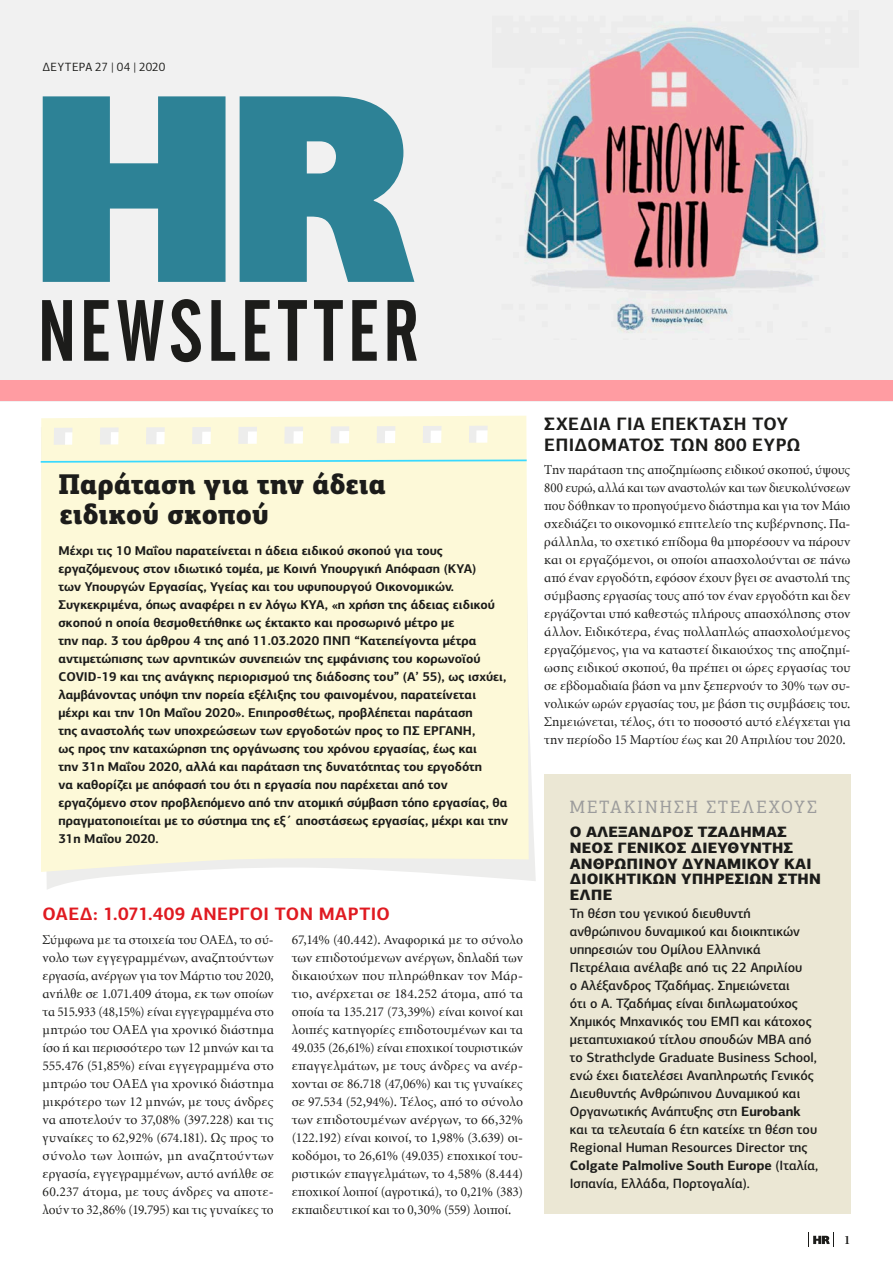
<style>
.page{position:relative;width:893px;height:1263px;background:#fff}
.page>*{position:absolute;margin:0;border:0;box-sizing:border-box;transform-origin:0 0}
.t1{font:85.95px "CF Blast Gothic Medi";letter-spacing:.055em;color:#1c1c1a}
.BIG_first_Title{font:900 28.5px/30px "PF Centro Slab Press";letter-spacing:.005em;color:#1c1c1a}
.TITLE_CAPS{font:700 18px/21px "PF Centro Sans Pro";letter-spacing:.02em;color:#1c1c1a}
.TITLE_CAPS-2{font:700 18px "PF Centro Sans Pro";letter-spacing:.02em;color:#e01a21}
.t2{font:18px "PF Centro Slab Press";letter-spacing:.115em;color:#9c9c9c}
.t3{font:900 15px/15.8px "PF Centro Sans Pro";letter-spacing:.01em;color:#1c1c1a}
.Main_no_box{font:13.5px/18px "Minion Greek";color:#1c1c1a;text-align:justify}
.ΜΑΙΝ_ΙΝ_ΒΟΧ{font:500 13.5px/18px "PF Centro Sans Pro";color:#1c1c1a}
.ΜΑΙΝ_ΙΝ_ΒΟΧ-2{font:700 12.75px/18px "PF Centro Sans Pro";color:#1c1c1a}
.t4{font:700 12.75px "Minion Greek";color:#1c1c1a}
.t5{font:12px "PF Centro Sans Pro";letter-spacing:.025em;color:#1c1c1a}
.s1{font-weight:700}
</style>
<div class="page">
<div style="left:0;top:0;width:893px;height:401px;background:#f1f1f1"></div>
<svg style="left:813px;top:1233px;width:21px;height:14px"></svg>
<svg style="left:47px;top:778px;width:489px;height:111px"></svg>
<div style="left:40px;top:415px;width:491px;height:459px;background:#fdf9d8"></div>
<svg style="left:41px;top:457px;width:486px;height:8px;background:#d2f1e0"></svg>
<div style="left:544px;top:774px;width:306px;height:440px;background:#ebe7d4"></div>
<svg style="left:240px;top:96px;width:174px;height:186px"></svg>
<svg style="left:43px;top:96px;width:183px;height:186px"></svg>
<img style="left:525px;top:22px;width:299px;height:311px">
<div style="left:0;top:380px;width:893px;height:21px;background:#ff9ca2"></div>
<p class="t5" style="left:43px;top:59px;width:124px">ΔΕΥΤΕΡΑ 27 | 04 | 2020</p>
<p class="t1" style="left:37px;top:288px;width:383px">NEWSLETTER</p>
<p class="BIG_first_Title" style="left:58px;top:469px;width:329px">Παράταση για την άδεια ειδικού σκοπού</p>
<p class="ΜΑΙΝ_ΙΝ_ΒΟΧ-2" style="left:58px;top:541px;width:451px">Μέχρι τις 10 Μαΐου παρατείνεται η άδεια ειδικού σκοπού για τους εργαζόμενους στον ιδιωτικό τομέα, με Κοινή Υπουργική Απόφαση (ΚΥΑ)<br>των Υπουργών Εργασίας, Υγείας και του υφυπουργού Οικονομικών.<br>Συγκεκριμένα, όπως αναφέρει η εν λόγω ΚΥΑ, «η χρήση της άδειας ειδικού σκοπού η οποία θεσμοθετήθηκε ως έκτακτο και προσωρινό μέτρο με<br>την παρ. 3 του άρθρου 4 της από 11.03.2020 ΠΝΠ “Κατεπείγοντα μέτρα αντιμετώπισης των αρνητικών συνεπειών της εμφάνισης του κορωνοϊού COVID-19 και της ανάγκης περιορισμού της διάδοσης του” (Α’ 55), ως ισχύει, λαμβάνοντας υπόψη την πορεία εξέλιξης του φαινομένου, παρατείνεται μέχρι και την 10η Μαΐου 2020». Επιπροσθέτως, προβλέπεται παράταση<br>της αναστολής των υποχρεώσεων των εργοδοτών προς το ΠΣ ΕΡΓΑΝΗ,<br>ως προς την καταχώρηση της οργάνωσης του χρόνου εργασίας, έως και<br>την 31η Μαΐου 2020, αλλά και παράταση της δυνατότητας του εργοδότη<br>να καθορίζει με απόφασή του ότι η εργασία που παρέχεται από τον εργαζόμενο στον προβλεπόμενο από την ατομική σύμβαση τόπο εργασίας, θα πραγματοποιείται με το σύστημα της εξ΄ αποστάσεως εργασίας, μέχρι και την 31η Μαΐου 2020.</p>
<p class="TITLE_CAPS-2" style="left:42px;top:903px;width:349px">ΟΑΕΔ: 1.071.409 ΑΝΕΡΓΟΙ ΤΟΝ ΜAΡΤΙΟ</p>
<p class="Main_no_box" style="left:43px;top:931px;width:233px">Σύμφωνα με τα στοιχεία του ΟΑΕΔ, το σύ&shy;νολο των εγγεγραμμένων, αναζητούντων εργασία, ανέργων για τον Μάρτιο του 2020, ανήλθε σε 1.071.409 άτομα, εκ των οποίων τα 515.933 (48,15%) είναι εγγεγραμμένα στο μητρώο του ΟΑΕΔ για χρονικό διάστημα ίσο ή και περισσότερο των 12 μηνών και τα 555.476 (51,85%) είναι εγγεγραμμένα στο μητρώο του ΟΑΕΔ για χρονικό διάστημα μικρότερο των 12 μηνών, με τους άνδρες να αποτελούν το 37,08% (397.228) και τις γυναίκες το 62,92% (674.181). Ως προς το σύνολο των λοιπών, μη αναζητούντων εργασία, εγγεγραμμένων, αυτό ανήλθε σε 60.237 άτομα, με τους άνδρες να αποτε&shy;λούν το 32,86% (19.795) και τις γυναίκες το</p>
<p class="Main_no_box" style="left:292px;top:931px;width:233px">67,14% (40.442). Αναφορικά με το σύνολο των επιδοτούμενων ανέργων, δηλαδή των δικαιούχων που πληρώθηκαν τον Μάρ&shy;τιο, ανέρχεται σε 184.252 άτομα, από τα οποία τα 135.217 (73,39%) είναι κοινοί και λοιπές κατηγορίες επιδοτουμένων και τα 49.035 (26,61%) είναι εποχικοί τουριστικών επαγγελμάτων, με τους άνδρες να ανέρ&shy;χονται σε 86.718 (47,06%) και τις γυναίκες σε 97.534 (52,94%). Τέλος, από το σύνολο των επιδοτουμένων ανέργων, το 66,32% (122.192) είναι κοινοί, το 1,98% (3.639) οι&shy;κοδόμοι, το 26,61% (49.035) εποχικοί του&shy;ριστικών επαγγελμάτων, το 4,58% (8.444) εποχικοί λοιποί (αγροτικά), το 0,21% (383) εκπαιδευτικοί και το 0,30% (559) λοιποί.</p>
<p class="TITLE_CAPS" style="left:544px;top:413px;width:258px">ΣΧΕΔΙΑ ΓΙΑ ΕΠΕΚΤΑΣΗ ΤΟΥ<br>ΕΠΙΔΟΜΑΤΟΣ ΤΩΝ 800 ΕΥΡΩ</p>
<p class="Main_no_box" style="left:544px;top:461px;width:308px">Την παράταση της αποζημίωσης ειδικού σκοπού, ύψους 800 ευρώ, αλλά και των αναστολών και των διευκολύνσεων που δόθηκαν το προηγούμενο διάστημα και για τον Μάιο σχεδιάζει το οικονομικό επιτελείο της κυβέρνησης. Πα&shy;ράλληλα, το σχετικό επίδομα θα μπορέσουν να πάρουν και οι εργαζόμενοι, οι οποίοι απασχολούνται σε πάνω από έναν εργοδότη, εφόσον έχουν βγει σε αναστολή της σύμβασης εργασίας τους από τον έναν εργοδότη και δεν εργάζονται υπό καθεστώς πλήρους απασχόλησης στον άλλον. Ειδικότερα, ένας πολλαπλώς απασχολούμενος εργαζόμενος, για να καταστεί δικαιούχος της αποζημί&shy;ωσης ειδικού σκοπού, θα πρέπει οι ώρες εργασίας του σε εβδομαδιαία βάση να μην ξεπερνούν το 30% των συ&shy;νολικών ωρών εργασίας του, με βάση τις συμβάσεις του.<br>Σημειώνεται, τέλος, ότι το ποσοστό αυτό ελέγχεται για την περίοδο 15 Μαρτίου έως και 20 Απριλίου του 2020.</p>
<p class="t2" style="left:570px;top:796px;width:249px">ΜΕΤΑΚΙΝΗΣΗ ΣΤΕΛΕΧΟΥΣ</p>
<p class="t3" style="left:570px;top:824px;width:253px">Ο ΑΛΕΞΑΝΔΡΟΣ ΤΖΑΔΗΜΑΣ<br>ΝΕΟΣ ΓΕΝΙΚΟΣ ΔΙΕΥΘΥΝΤΗΣ<br>ΑΝΘΡΩΠΙΝΟΥ ΔΥΝΑΜΙΚΟΥ ΚΑΙ<br>ΔΙΟΙΚΗΤΙΚΩΝ ΥΠΗΡΕΣΙΩΝ ΣΤΗΝ<br>ΕΛΠΕ</p>
<p class="ΜΑΙΝ_ΙΝ_ΒΟΧ" style="left:570px;top:904px;width:250px">Τη θέση του γενικού διευθυντή ανθρώπινου δυναμικού και διοικητικών υπηρεσιών του Ομίλου Ελληνικά Πετρέλαια ανέλαβε από τις 22 Απριλίου<br>ο Αλέξανδρος Τζαδήμας. Σημειώνεται<br>ότι ο Α. Τζαδήμας είναι διπλωματούχος Χημικός Μηχανικός του ΕΜΠ και κάτοχος μεταπτυχιακού τίτλου σπουδών ΜΒΑ από το Strathclyde Graduate Business School, ενώ έχει διατελέσει Αναπληρωτής Γενικός Διευθυντής Ανθρώπινου Δυναμικού και Οργανωτικής Ανάπτυξης στη <span class="s1">Eurobank </span>και τα τελευταία 6 έτη κατείχε τη θέση του Regional Human Resources Director της <span class="s1">Colgate Palmolive South Europe</span> (Ιταλία, Ισπανία, Ελλάδα, Πορτογαλία).</p>
<p class="t4" style="left:844px;top:1233px;width:8px">1</p>
</div>
